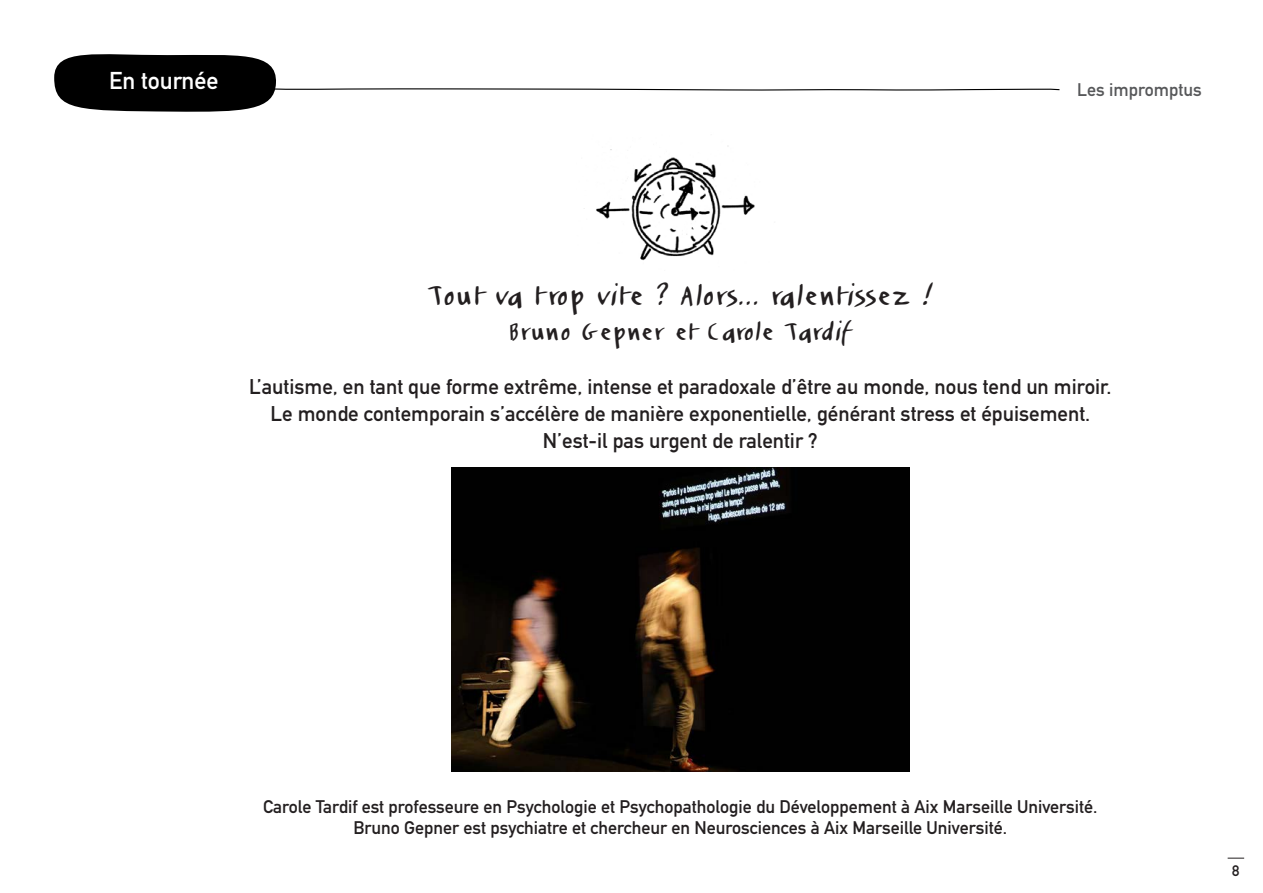
<style>
.page{position:relative;width:1263px;height:893px;background:#fff}
.page>*{position:absolute;margin:0;border:0;box-sizing:border-box;transform-origin:0 0}
.t1{font:27px "jplarroche";letter-spacing:.04em;color:#231f20}
.t2{font:24px "jplarroche";letter-spacing:.045em;color:#231f20}
.t3{font:700 24px "DIN Alternate";color:#fff}
.t4{font:700 21px/27px "DIN Alternate";color:#231f20;text-align:center}
.t5{font:700 18px/21.6px "DIN Alternate";color:#231f20;text-align:center}
.t6{font:700 18px "DIN Alternate";color:#57585a}
.t7{font:700 15px "DIN Alternate";color:#231f20}
</style>
<div class="page">
<svg style="left:1227px;top:858px;width:17px;height:1px"></svg>
<svg style="left:54px;top:54px;width:1006px;height:58px"></svg>
<img style="left:452px;top:467px;width:457px;height:305px">
<img style="left:584px;top:146px;width:171px;height:115px">
<p class="t3" style="left:109px;top:62px;width:111px">En tournée</p>
<p class="t6" style="left:1077px;top:76px;width:126px">Les impromptus</p>
<p class="t1" style="left:428px;top:279px;width:506px">Tout va t rop vite ? Alors... ralentissez !</p>
<p class="t2" style="left:509px;top:318px;width:344px">Bruno Gepner et Carole Tardif</p>
<p class="t4" style="left:249px;top:372px;width:864px">L’autisme, en tant que forme extrême, intense et paradoxale d’être au monde, nous tend un miroir.<br>Le monde contemporain s’accélère de manière exponentielle, générant stress et épuisement.<br>N’est-il pas urgent de ralentir ?</p>
<p class="t5" style="left:263px;top:794px;width:836px">Carole Tardif est professeure en Psychologie et Psychopathologie du Développement à Aix Marseille Université.<br>Bruno Gepner est psychiatre et chercheur en Neurosciences à Aix Marseille Université.</p>
<p class="t7" style="left:1232px;top:859px;width:9px">8</p>
</div>
